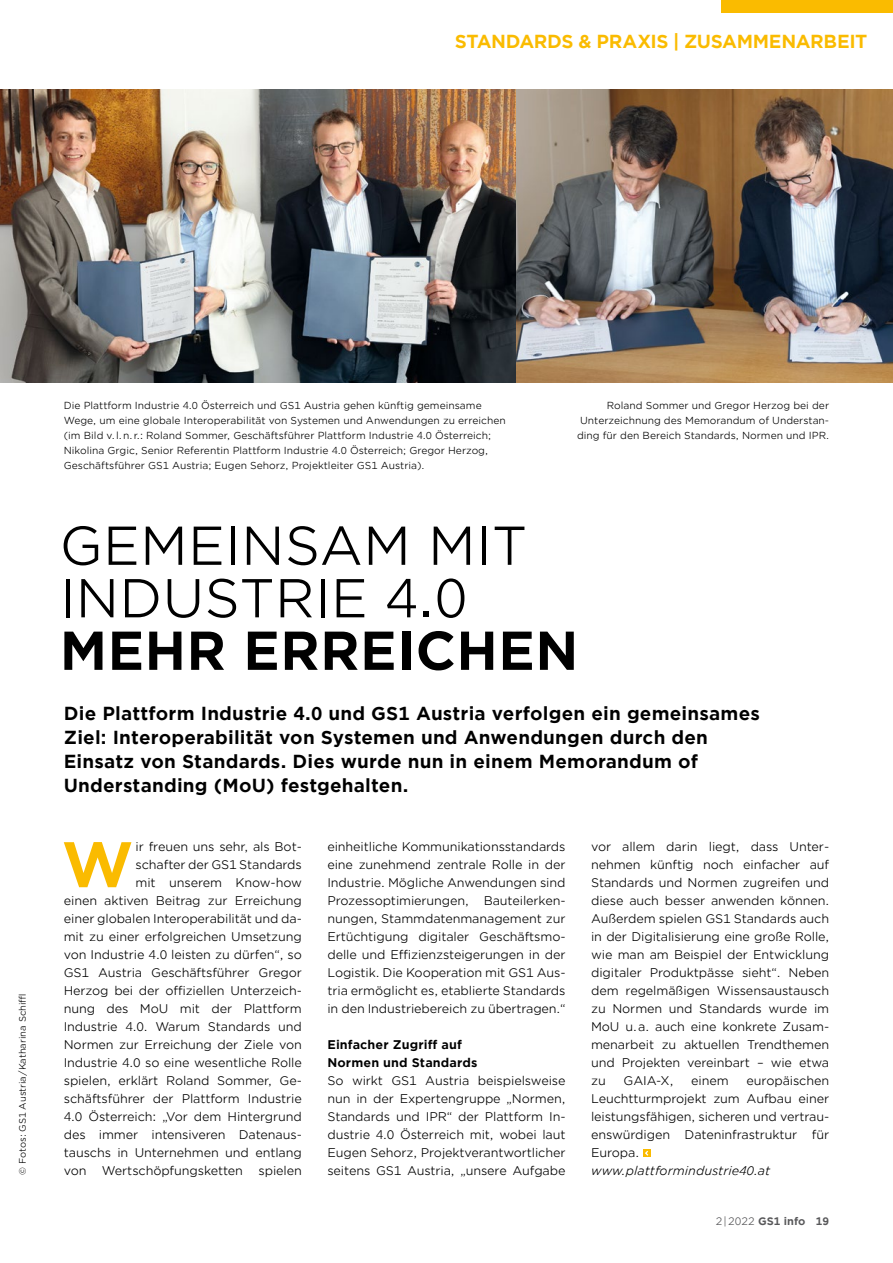
<style>
.page{position:relative;width:893px;height:1263px;background:#fff}
.page>*{position:absolute;margin:0;border:0;box-sizing:border-box;transform-origin:0 0}
.LAUF{font:700 61.5px "Gotham Office";color:#fabb00}
.Titel{font:52.5px/52.5px "Gotham Office";color:#000}
.VORSPANN{font:700 18px/24px "Gotham Office";letter-spacing:.01em;color:#000}
.t1{font:700 18px "Gotham Office";letter-spacing:-.025em;color:#fabb00}
.LAUF-2{font:12px/18px "Gotham Office";letter-spacing:-.01em;color:#000;text-align:justify}
.LAUF-3{font:700 12px "Gotham Office";letter-spacing:.01em;color:#000}
.LAUF-4{font:italic 12px "Gotham Office";color:#000}
.t2{font:700 10.5px "Gotham Office";color:#58585a}
.BU{font:9.75px/15px "Gotham Office";color:#000;text-align:right}
.t3{font:9px "Gotham Office";color:#000}
.s1{font-weight:700}
.s2{font-weight:400}
</style>
<div class="page">
<img style="left:0;top:89px;width:893px;height:294px">
<div style="left:643px;top:1149px;width:7px;height:8px;background:#fabb00"></div>
<svg style="left:645px;top:1150px;width:4px;height:6px"></svg>
<div style="left:721px;top:0;width:172px;height:13px;background:#fabb00"></div>
<p class="t1" style="left:455px;top:29px;width:414px">STANDARDS &amp; PRAXIS | ZUSAMMENARBEIT</p>
<p class="t3" style="left:16px;top:1175px;width:183px;rotate:-90deg">© Fotos: GS1 Austria/Katharina Schiffl</p>
<p class="BU" style="left:64px;top:397px;width:443px;text-align:left">Die Plattform Industrie 4.0 Österreich und GS1 Austria gehen künftig gemeinsame Wege, um eine globale Interoperabilität von Systemen und Anwendungen zu erreichen (im Bild v.l.n. r.: Roland Sommer, Geschäftsführer Plattform Industrie 4.0 Österreich; Nikolina Grgic, Senior Referentin Plattform Industrie 4.0 Österreich; Gregor Herzog, Geschäftsführer GS1 Austria; Eugen Sehorz, Projektleiter GS1 Austria).</p>
<p class="BU" style="left:577px;top:397px;width:254px">Roland Sommer und Gregor Herzog bei der<br>Unterzeichnung des Memorandum of Understan&shy;ding für den Bereich Standards, Normen und IPR.</p>
<p class="Titel" style="left:60px;top:518px;width:521px">GEMEINSAM MIT<br>INDUSTRIE 4.0<br><span class="s1">MEHR ERREICHEN</span></p>
<p class="VORSPANN" style="left:64px;top:701px;width:698px">Die Plattform Industrie 4.0 und GS1 Austria verfolgen ein gemeinsames Ziel: Interoperabilität von Systemen und Anwendungen durch den Einsatz von Standards. Dies wurde nun in einem Memorandum of Understanding (MoU) festgehalten.</p>
<p class="LAUF" style="left:62px;top:822px;width:74px">W</p>
<p class="LAUF-2" style="left:136px;top:837px;width:168px">ir freuen uns sehr, als Bot-</p>
<p class="LAUF-2" style="left:136px;top:855px;width:168px">schafter der GS1 Standards</p>
<p class="LAUF-2" style="left:136px;top:873px;width:168px">mit unserem Know-how</p>
<p class="LAUF-2" style="left:64px;top:891px;width:240px">einen aktiven Beitrag zur Erreichung</p>
<p class="LAUF-2" style="left:64px;top:909px;width:240px">einer globalen Interoperabilität und da-</p>
<p class="LAUF-2" style="left:64px;top:927px;width:240px">mit zu einer erfolgreichen Umsetzung</p>
<p class="LAUF-2" style="left:64px;top:945px;width:240px">von Industrie 4.0 leisten zu dürfen“, so</p>
<p class="LAUF-2" style="left:64px;top:963px;width:240px">GS1 Austria Geschäftsführer Gregor</p>
<p class="LAUF-2" style="left:64px;top:981px;width:240px">Herzog bei der offiziellen Unterzeich-</p>
<p class="LAUF-2" style="left:64px;top:999px;width:240px">nung des MoU mit der Plattform</p>
<p class="LAUF-2" style="left:64px;top:1017px;width:240px">Industrie 4.0. Warum Standards und</p>
<p class="LAUF-2" style="left:64px;top:1035px;width:240px">Normen zur Erreichung der Ziele von</p>
<p class="LAUF-2" style="left:64px;top:1053px;width:240px">Industrie 4.0 so eine wesentliche Rolle</p>
<p class="LAUF-2" style="left:64px;top:1071px;width:240px">spielen, erklärt Roland Sommer, Ge-</p>
<p class="LAUF-2" style="left:64px;top:1089px;width:240px">schäftsführer der Plattform Industrie</p>
<p class="LAUF-2" style="left:64px;top:1107px;width:240px">4.0 Österreich: „Vor dem Hintergrund</p>
<p class="LAUF-2" style="left:64px;top:1125px;width:240px">des immer intensiveren Datenaus-</p>
<p class="LAUF-2" style="left:64px;top:1143px;width:240px">tauschs in Unternehmen und entlang</p>
<p class="LAUF-2" style="left:64px;top:1161px;width:24px">von</p>
<p class="LAUF-2" style="left:102px;top:1161px;width:143px">Wertschöpfungsketten</p>
<p class="LAUF-2" style="left:259px;top:1161px;width:45px">spielen</p>
<p class="LAUF-2" style="left:327px;top:837px;width:240px">einheitliche Kommunikationsstandards eine zunehmend zentrale Rolle in der Industrie. Mögliche Anwendungen sind Prozessoptimierungen, Bauteilerken&shy;nungen, Stammdatenmanagement zur Ertüchtigung digitaler Geschäftsmo&shy;delle und Effizienzsteigerungen in der Logistik. Die Kooperation mit GS1 Aus&shy;tria ermöglicht es, etablierte Standards in den Industriebereich zu übertragen.“</p>
<p class="LAUF-3" style="left:327px;top:1036px;width:136px">Einfacher Zugriff auf</p>
<p class="LAUF-3" style="left:327px;top:1054px;width:152px">Normen und Standards</p>
<p class="LAUF-2" style="left:327px;top:1071px;width:240px">So wirkt GS1 Austria beispielsweise nun in der Expertengruppe „Normen, Standards und IPR“ der Plattform In&shy;dustrie 4.0 Österreich mit, wobei laut Eugen Sehorz, Projektverantwortlicher seitens GS1 Austria, „unsere Aufgabe</p>
<p class="LAUF-2" style="left:591px;top:837px;width:240px">vor allem darin liegt, dass Unter&shy;nehmen künftig noch einfacher auf Standards und Normen zugreifen und diese auch besser anwenden können.<br>Außerdem spielen GS1 Standards auch in der Digitalisierung eine große Rolle, wie man am Beispiel der Entwicklung digitaler Produktpässe sieht“. Neben dem regelmäßigen Wissensaustausch zu Normen und Standards wurde im MoU u.a. auch eine konkrete Zusam&shy;menarbeit zu aktuellen Trendthemen und Projekten vereinbart – wie etwa zu</p>
<p class="LAUF-2" style="left:591px;top:1071px;width:240px;text-indent:156px">europäischen Leuchtturmprojekt zum Aufbau einer leistungsfähigen, sicheren und vertrau&shy;enswürdigen Dateninfrastruktur für Europa.</p>
<p class="LAUF-4" style="left:591px;top:1162px;width:181px">www.plattformindustrie40.at</p>
<p class="LAUF-2" style="left:624px;top:1071px;width:51px">GAIA-X,</p>
<p class="LAUF-2" style="left:691px;top:1071px;width:39px">einem</p>
<p class="t2" style="left:716px;top:1213px;width:115px"><span class="s2">2|2022</span> GS1 info 19</p>
</div>
